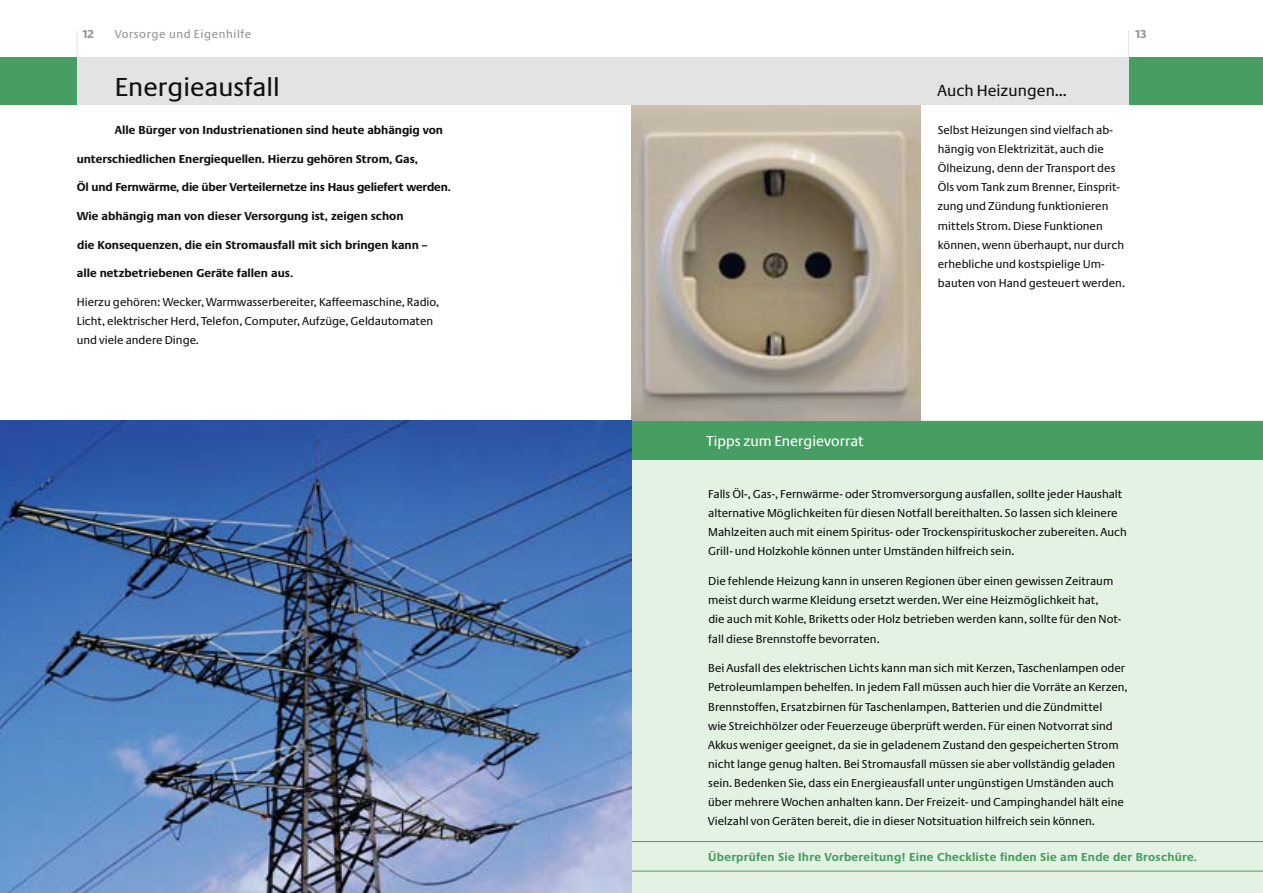
<style>
.page{position:relative;width:1263px;height:893px;background:#fff}
.page>*{position:absolute;margin:0;border:0;box-sizing:border-box;transform-origin:0 0}
.t1{font:27px "Neue Praxis";color:#101111}
.t2{font:16.5px "Neue Praxis";color:#101111}
.t3{font:15px "Neue Praxis";color:#fff}
.t4{font:12px/19.2px "Neue Praxis";color:#101111}
.t5{font:700 12px "Neue Praxis";color:#101111}
.t6{font:700 12px "Neue Praxis";letter-spacing:.02em;color:#479e63}
.t7{font:12px "Neue Praxis";letter-spacing:.05em;color:#929493}
.t8{font:700 12px "Neue Praxis";color:#929493}
</style>
<div class="page">
<div style="left:77px;top:57px;width:554px;height:48px;background:#e2e3e2"></div>
<div style="left:0;top:57px;width:77px;height:48px;background:#479e63"></div>
<svg style="left:77px;top:30px;width:1px;height:27px"></svg>
<div style="left:631px;top:57px;width:498px;height:48px;background:#e2e3e2"></div>
<div style="left:1129px;top:57px;width:134px;height:48px;background:#479e63"></div>
<svg style="left:1128px;top:30px;width:1px;height:27px"></svg>
<div style="left:631px;top:421px;width:632px;height:472px;background:#e3f2e3"></div>
<div style="left:631px;top:421px;width:632px;height:38px;background:#479e63"></div>
<hr style="left:631px;top:841px;width:632px;height:1px;background:#479e63">
<hr style="left:631px;top:871px;width:632px;height:1px;background:#479e63">
<img style="left:631px;top:105px;width:290px;height:316px">
<img style="left:0;top:421px;width:631px;height:472px">
<p class="t8" style="left:83px;top:27px;width:13px">12</p>
<p class="t7" style="left:115px;top:27px;width:138px">Vorsorge und Eigenhilfe</p>
<p class="t8" style="left:1135px;top:27px;width:13px">13</p>
<h1 class="t1" style="left:115px;top:70px;width:167px">Energieausfall</h1>
<p class="t5" style="left:115px;top:123px;width:330px">Alle Bürger von Industrienationen sind heute abhängig von</p>
<p class="t5" style="left:77px;top:151px;width:343px">unterschiedlichen Energiequellen. Hierzu gehören Strom, Gas,</p>
<p class="t5" style="left:77px;top:180px;width:375px">Öl und Fernwärme, die über Verteilernetze ins Haus geliefert werden.</p>
<p class="t5" style="left:77px;top:209px;width:328px">Wie abhängig man von dieser Versorgung ist, zeigen schon</p>
<p class="t5" style="left:77px;top:237px;width:352px">die Konsequenzen, die ein Stromausfall mit sich bringen kann –</p>
<p class="t5" style="left:77px;top:266px;width:218px">alle netzbetriebenen Geräte fallen aus.</p>
<p class="t4" style="left:77px;top:292px;width:364px">Hierzu gehören: Wecker, Warmwasserbereiter, Kaffeemaschine, Radio,<br>Licht, elektrischer Herd, Telefon, Computer, Aufzüge, Geldautomaten und viele andere Dinge.</p>
<h2 class="t2" style="left:937px;top:80px;width:131px">Auch Heizungen…</h2>
<p class="t4" style="left:937px;top:120px;width:189px">Selbst Heizungen sind vielfach ab&shy;hängig von Elektrizität, auch die Ölheizung, denn der Transport des Öls vom Tank zum Brenner, Einsprit&shy;zung und Zündung funktionieren mittels Strom. Diese Funktionen können, wenn überhaupt, nur durch erhebliche und kostspielige Um&shy;bauten von Hand gesteuert werden.</p>
<p class="t3" style="left:706px;top:432px;width:159px">Tipps zum Energievorrat</p>
<p class="t4" style="left:708px;top:484px;width:420px">Falls Öl-, Gas-, Fernwärme- oder Stromversorgung ausfallen, sollte jeder Haushalt alternative Möglichkeiten für diesen Notfall bereithalten. So lassen sich kleinere Mahlzeiten auch mit einem Spiritus- oder Trockenspirituskocher zubereiten. Auch Grill- und Holzkohle können unter Umständen hilfreich sein.</p>
<p class="t4" style="left:708px;top:571px;width:415px">Die fehlende Heizung kann in unseren Regionen über einen gewissen Zeitraum meist durch warme Kleidung ersetzt werden. Wer eine Heizmöglichkeit hat,<br>die auch mit Kohle, Briketts oder Holz betrieben werden kann, sollte für den Not&shy;fall diese Brennstoffe bevorraten.</p>
<p class="t4" style="left:708px;top:659px;width:421px">Bei Ausfall des elektrischen Lichts kann man sich mit Kerzen, Taschenlampen oder Petroleumlampen behelfen. In jedem Fall müssen auch hier die Vorräte an Kerzen, Brennstoffen, Ersatzbirnen für Taschenlampen, Batterien und die Zündmittel<br>wie Streichhölzer oder Feuerzeuge überprüft werden. Für einen Notvorrat sind Akkus weniger geeignet, da sie in geladenem Zustand den gespeicherten Strom nicht lange genug halten. Bei Stromausfall müssen sie aber vollständig geladen sein. Bedenken Sie, dass ein Energieausfall unter ungünstigen Umständen auch über mehrere Wochen anhalten kann. Der Freizeit- und Campinghandel hält eine Vielzahl von Geräten bereit, die in dieser Notsituation hilfreich sein können.</p>
<p class="t6" style="left:708px;top:850px;width:490px">Überprüfen Sie Ihre Vorbereitung! Eine Checkliste finden Sie am Ende der Broschüre.</p>
</div>
